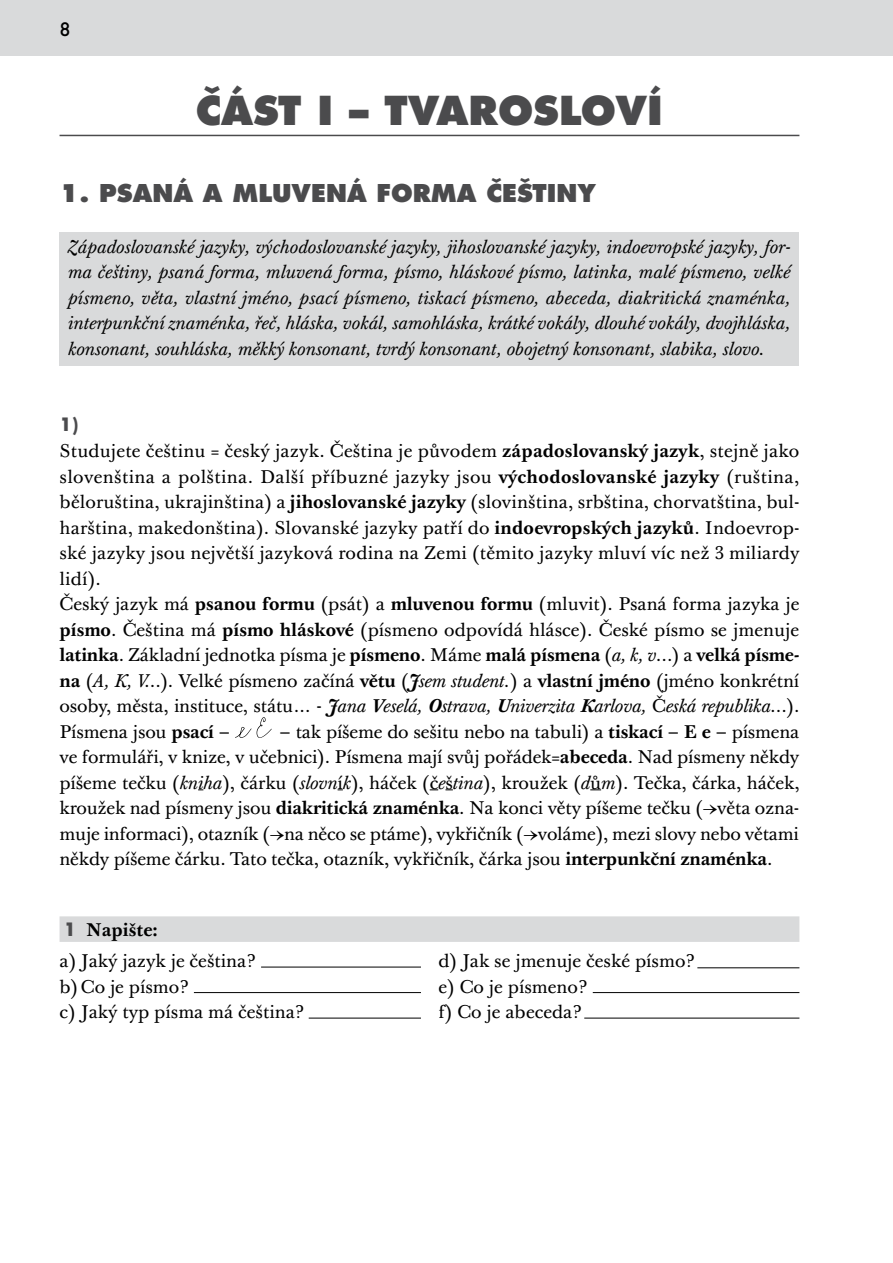
<style>
.page{position:relative;width:893px;height:1263px;background:#fff}
.page>*{position:absolute;margin:0;border:0;box-sizing:border-box;transform-origin:0 0}
.t1{font:800 39px "Futura Com";color:#4b4b4d}
.t2{font:800 24px "Futura Com";color:#4b4b4d}
.t3{font:18px/25.5px "Baskerville 10 Pro";letter-spacing:.005em;color:#000}
.t4{font:italic 18px/25.5px "Baskerville 10 Pro";color:#000;text-align:justify}
.t5{font:700 18px "Futura Com";color:#4b4b4d}
.t6{font:500 18px "Futura";color:#000}
.s1{font-weight:700}
.s2{font-style:italic}
.s3{font-weight:700;font-style:italic}
.s4{font-family:"Futura Com";font-weight:700;color:#4b4b4d}
</style>
<div class="page">
<div style="left:60px;top:232px;width:739px;height:134px;background:#d9dadb"></div>
<div style="left:0;top:0;width:893px;height:55px;background:#d9dadb"></div>
<hr style="left:60px;top:135px;width:739px;height:1px;background:#4b4b4d">
<div style="left:60px;top:916px;width:739px;height:26px;background:#d9dadb"></div>
<svg style="left:235px;top:717px;width:37px;height:21px"></svg>
<hr style="left:261px;top:967px;width:160px;height:1px;background:#000">
<hr style="left:697px;top:967px;width:102px;height:1px;background:#000">
<hr style="left:593px;top:992px;width:206px;height:1px;background:#000">
<hr style="left:584px;top:1018px;width:215px;height:1px;background:#000">
<hr style="left:194px;top:992px;width:227px;height:1px;background:#000">
<hr style="left:309px;top:1018px;width:112px;height:1px;background:#000">
<p class="t6" style="left:60px;top:17px;width:13px">8</p>
<h1 class="t1" style="left:196px;top:84px;width:469px">ČÁST I – TVAROSLOVÍ</h1>
<h2 class="t2" style="left:60px;top:176px;width:538px">1. PSANÁ A MLUVENÁ FORMA ČEŠTINY</h2>
<p class="t4" style="left:68px;top:235px;width:725px">Západoslovanské jazyky, východoslovanské jazyky, jihoslovanské jazyky, indoevropské jazyky, for&shy;ma češtiny, psaná forma, mluvená forma, písmo, hláskové písmo, latinka, malé písmeno, velké písmeno, věta, vlastní jméno, psací písmeno, tiskací písmeno, abeceda, diakritická znaménka, interpunkční znaménka, řeč, hláska, vokál, samohláska, krátké vokály, dlouhé vokály, dvojhláska, konsonant, souhláska, měkký konsonant, tvrdý konsonant, obojetný konsonant, slabika, slovo.</p>
<p class="t5" style="left:60px;top:411px;width:20px">1)</p>
<p class="t3" style="left:60px;top:439px;width:741px">Studujete češtinu = český jazyk. Čeština je původem <span class="s1">západoslovanský jazyk</span>, stejně jako slovenština a polština. Další příbuzné jazyky jsou <span class="s1">východoslovanské jazyky</span> (ruština, běloruština, ukrajinština) a <span class="s1">jihoslovanské jazyky</span> (slovinština, srbština, chorvatština, bul&shy;harština, makedonština). Slovanské jazyky patří do <span class="s1">indoevropských jazyků</span>. Indoevrop&shy;ské jazyky jsou největší jazyková rodina na Zemi (těmito jazyky mluví víc než 3 miliardy lidí).<br>Český jazyk má <span class="s1">psanou formu</span> (psát) a <span class="s1">mluvenou formu</span> (mluvit). Psaná forma jazyka je <span class="s1">písmo</span>. Čeština má <span class="s1">písmo hláskové</span> (písmeno odpovídá hlásce). České písmo se jmenuje <span class="s1">latinka</span>. Základní jednotka písma je <span class="s1">písmeno</span>. Máme <span class="s1">malá písmena</span> (<span class="s2">a, k, v…</span>) a <span class="s1">velká písme&shy;na</span> (<span class="s2">A, K, V…</span>). Velké písmeno začíná <span class="s1">větu</span> (<span class="s3">J</span><span class="s2">sem student.</span>) a <span class="s1">vlastní jméno</span> (jméno konkrétní osoby, města, instituce, státu… - <span class="s3">J</span><span class="s2">ana</span> <span class="s3">V</span><span class="s2">eselá,</span> <span class="s3">O</span><span class="s2">strava,</span> <span class="s3">U</span><span class="s2">niverzita</span> <span class="s3">K</span><span class="s2">arlova,</span> Č<span class="s2">eská republika…</span>).<br>Písmena jsou <span class="s1">psací</span> –</p>
<p class="t3" style="left:60px;top:720px;width:741px;text-align:justify;text-indent:220px">– tak píšeme do sešitu nebo na tabuli) a <span class="s1">tiskací</span> – <span class="s1">E e</span> – písmena ve formuláři, v knize, v učebnici). Písmena mají svůj pořádek=<span class="s1">abeceda</span>. Nad písmeny někdy píšeme tečku (<span class="s2">kniha</span>), čárku (<span class="s2">slovn</span>í<span class="s2">k</span>), háček (č<span class="s2">e</span>š<span class="s2">tina</span>), kroužek (<span class="s2">d</span>ů<span class="s2">m</span>). Tečka, čárka, háček, kroužek nad písmeny jsou <span class="s1">diakritická znaménka</span>. Na konci věty píšeme tečku (→věta ozna&shy;muje informaci), otazník (→na něco se ptáme), vykřičník (→voláme), mezi slovy nebo větami někdy píšeme čárku. Tato tečka, otazník, vykřičník, čárka jsou <span class="s1">interpunkční znaménka</span>.</p>
<p class="t3" style="left:60px;top:915px;width:197px;line-height:31.3px"><span class="s4">1</span> <span class="s1">Napište:<br></span>a) Jaký jazyk je čeština?</p>
<p class="t3" style="left:60px;top:974px;width:246px">b)Co je písmo?<br>c) Jaký typ písma má čeština?</p>
<p class="t3" style="left:438px;top:949px;width:257px">d) Jak se jmenuje české písmo? e) Co je písmeno?<br>f) Co je abeceda?</p>
</div>
